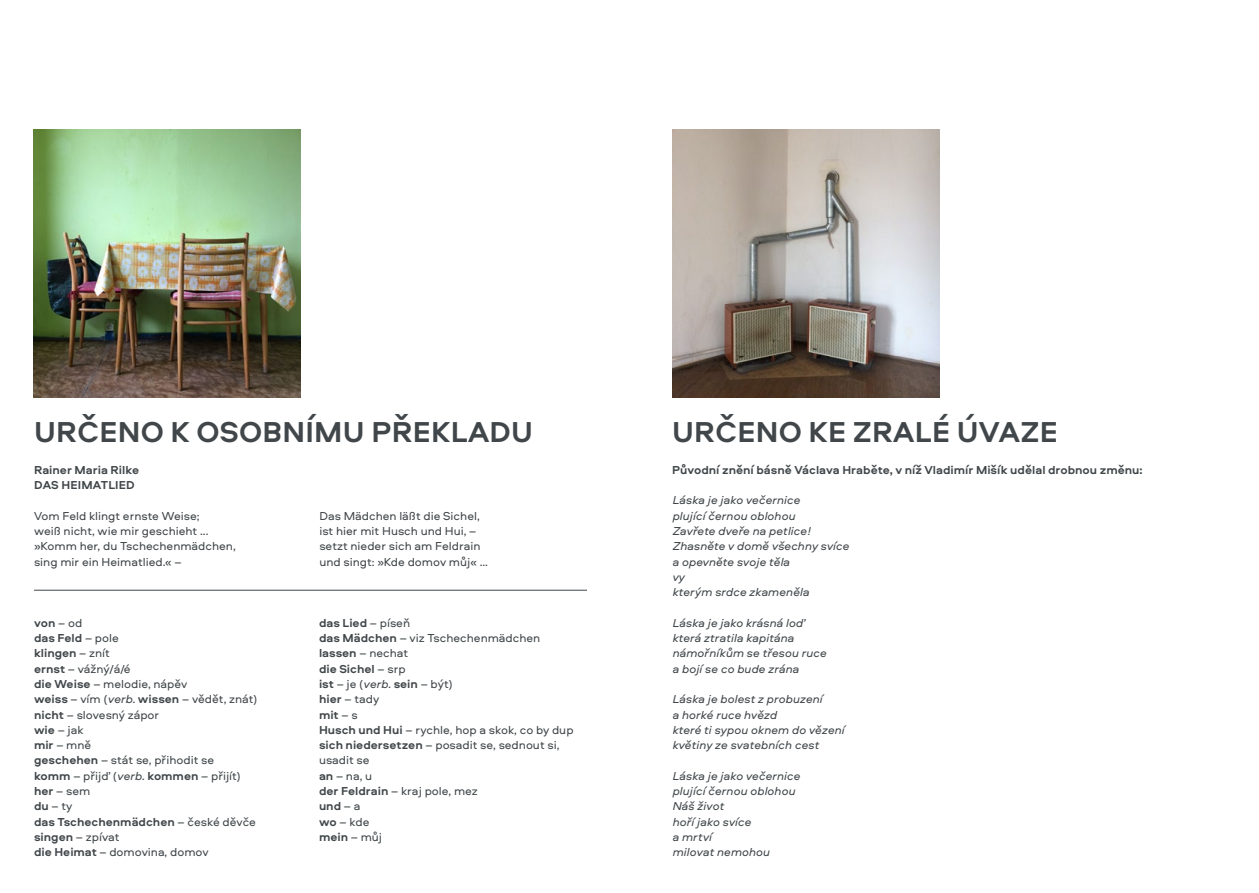
<style>
.page{position:relative;width:1259px;height:893px;background:#fff}
.page>*{position:absolute;margin:0;border:0;box-sizing:border-box;transform-origin:0 0}
.t1{font:700 30px "Aeroport";letter-spacing:.01em;color:#404649}
.t2{font:12px/15.3px "Aeroport";color:#404649}
.t3{font:italic 12px/15.3px "Aeroport";color:#404649}
.t4{font:700 12px/15.3px "Aeroport";color:#404649}
.s1{font-weight:700}
.s2{font-style:italic}
</style>
<div class="page">
<img style="left:33px;top:130px;width:268px;height:267px">
<hr style="left:34px;top:590px;width:553px;height:1px;background:#404649">
<img style="left:672px;top:129px;width:268px;height:268px">
<h1 class="t1" style="left:34px;top:410px;width:500px">URČENO K OSOBNÍMU PŘEKLADU</h1>
<p class="t4" style="left:34px;top:462px;width:107px">Rainer Maria Rilke<br>DAS HEIMATLIED</p>
<p class="t2" style="left:34px;top:507px;width:203px">Vom Feld klingt ernste Weise;<br>weiß nicht, wie mir geschieht ... »Komm her, du Tschechenmädchen, sing mir ein Heimatlied.« –</p>
<p class="t2" style="left:319px;top:507px;width:170px">Das Mädchen läßt die Sichel, ist hier mit Husch und Hui, – setzt nieder sich am Feldrain und singt: »Kde domov můj« ...</p>
<p class="t2" style="left:34px;top:614px;width:225px"><span class="s1">von</span> – od<br><span class="s1">das Feld</span> – pole<br><span class="s1">klingen</span> – znít<br><span class="s1">ernst</span> – vážný/á/é<br><span class="s1">die Weise</span> – melodie, nápěv<br><span class="s1">weiss</span> – vím (<span class="s2">verb.</span> <span class="s1">wissen</span> – vědět, znát) <span class="s1">nicht</span> – slovesný zápor<br><span class="s1">wie</span> – jak<br><span class="s1">mir</span> – mně<br><span class="s1">geschehen</span> – stát se, přihodit se<br><span class="s1">komm</span> – přijď (<span class="s2">verb.</span> <span class="s1">kommen</span> – přijít) <span class="s1">her</span> – sem<br><span class="s1">du</span> – ty<br><span class="s1">das Tschechenmädchen</span> – české děvče <span class="s1">singen</span> – zpívat<br><span class="s1">die Heimat</span> – domovina, domov</p>
<p class="t2" style="left:319px;top:614px;width:256px"><span class="s1">das Lied</span> – píseň<br><span class="s1">das Mädchen</span> – viz Tschechenmädchen <span class="s1">lassen</span> – nechat<br><span class="s1">die Sichel</span> – srp<br><span class="s1">ist</span> – je (<span class="s2">verb.</span> <span class="s1">sein</span> – být)<br><span class="s1">hier</span> – tady<br><span class="s1">mit</span> – s<br><span class="s1">Husch und Hui</span> – rychle, hop a skok, co by dup <span class="s1">sich niedersetzen</span> – posadit se, sednout si, usadit se<br><span class="s1">an</span> – na, u<br><span class="s1">der Feldrain</span> – kraj pole, mez<br><span class="s1">und</span> – a<br><span class="s1">wo</span> – kde<br><span class="s1">mein</span> – můj</p>
<h1 class="t1" style="left:672px;top:410px;width:387px">URČENO KE ZRALÉ ÚVAZE</h1>
<p class="t4" style="left:672px;top:462px;width:472px">Původní znění básně Václava Hraběte, v níž Vladimír Mišík udělal drobnou změnu:</p>
<p class="t3" style="left:672px;top:492px;width:178px">Láska je jako večernice<br>plující černou oblohou<br>Zavřete dveře na petlice!<br>Zhasněte v domě všechny svíce a opevněte svoje těla<br>vy<br>kterým srdce zkameněla</p>
<p class="t3" style="left:672px;top:614px;width:156px">Láska je jako krásná loď která ztratila kapitána námořníkům se třesou ruce a bojí se co bude zrána</p>
<p class="t3" style="left:672px;top:691px;width:174px">Láska je bolest z probuzení<br>a horké ruce hvězd<br>které ti sypou oknem do vězení květiny ze svatebních cest</p>
<p class="t3" style="left:672px;top:767px;width:129px">Láska je jako večernice plující černou oblohou<br>Náš život<br>hoří jako svíce<br>a mrtví<br>milovat nemohou</p>
</div>
